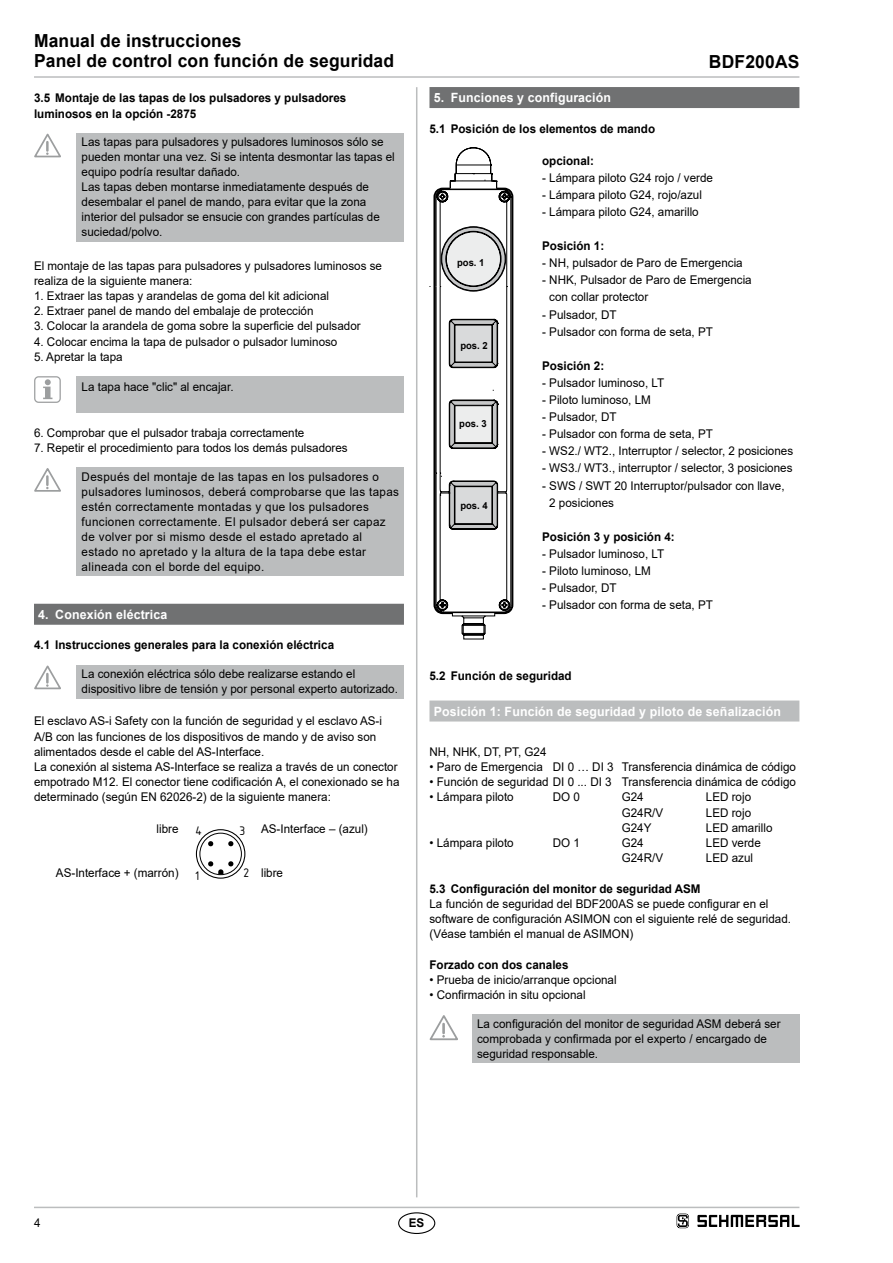
<style>
.page{position:relative;width:893px;height:1263px;background:#fff}
.page>*{position:absolute;margin:0;border:0;box-sizing:border-box;transform-origin:0 0}
.t1{font:19.5px "Isonorm 3098";color:#000}
.t2{font:700 18px/20.2px "Arial";letter-spacing:.01em;color:#000}
.t3{font:700 12.75px "Arial";letter-spacing:.01em;color:#fff}
.t4{font:12px/15px "Arial";color:#000}
.t5{font:12px/15px "Arial";letter-spacing:.03em;color:#000}
.t6{font:700 12px/15.1px "Arial";color:#000}
.t7{font:700 9.75px "Arial";color:#000}
</style>
<div class="page">
<hr style="left:34px;top:1207px;width:765px;height:1px;background:#bbbdbe">
<hr style="left:34px;top:76px;width:765px;height:2px;background:#bbbdbe">
<hr style="left:416px;top:87px;width:1px;height:1110px;background:#bbbdbe">
<div style="left:398px;top:1212px;width:37px;height:22px;border:1px solid #000;border-radius:50%"></div>
<svg style="left:677px;top:1213px;width:12px;height:15px"></svg>
<svg style="left:697px;top:1215px;width:102px;height:12px"></svg>
<div style="left:34px;top:604px;width:370px;height:21px;background:#707172"></div>
<div style="left:77px;top:133px;width:327px;height:109px;background:#bbbdbe"></div>
<svg style="left:34px;top:133px;width:27px;height:25px"></svg>
<div style="left:77px;top:376px;width:327px;height:36px;background:#bbbdbe"></div>
<svg style="left:43px;top:379px;width:9px;height:20px"></svg>
<div style="left:34px;top:376px;width:27px;height:27px;border:1px solid #9c9e9f;border-radius:4px"></div>
<div style="left:77px;top:467px;width:327px;height:109px;background:#bbbdbe"></div>
<svg style="left:34px;top:468px;width:27px;height:24px"></svg>
<div style="left:77px;top:665px;width:327px;height:34px;background:#bbbdbe"></div>
<svg style="left:34px;top:665px;width:27px;height:25px"></svg>
<svg style="left:195px;top:829px;width:51px;height:50px"></svg>
<div style="left:199px;top:833px;width:43px;height:42px;border:1px solid #000;border-radius:50%"></div>
<div style="left:429px;top:87px;width:370px;height:21px;background:#707172"></div>
<div style="left:429px;top:700px;width:370px;height:21px;background:#bbbdbe"></div>
<svg style="left:429px;top:147px;width:84px;height:492px"></svg>
<div style="left:472px;top:1014px;width:327px;height:49px;background:#bbbdbe"></div>
<svg style="left:429px;top:1015px;width:29px;height:26px"></svg>
<h2 class="t2" style="left:34px;top:31px;width:362px">Manual de instrucciones<br>Panel de control con función de seguridad</h2>
<p class="t6" style="left:34px;top:91px;width:314px">3.5 Montaje de las tapas de los pulsadores y pulsadores luminosos en la opción -2875</p>
<p class="t4" style="left:82px;top:134px;width:315px">Las tapas para pulsadores y pulsadores luminosos sólo se pueden montar una vez. Si se intenta desmontar las tapas el equipo podría resultar dañado.<br>Las tapas deben montarse inmediatamente después de desembalar el panel de mando, para evitar que la zona interior del pulsador se ensucie con grandes partículas de suciedad/polvo.</p>
<p class="t4" style="left:34px;top:258px;width:350px">El montaje de las tapas para pulsadores y pulsadores luminosos se realiza de la siguiente manera:</p>
<p class="t4" style="left:34px;top:288px;width:297px">1. Extraer las tapas y arandelas de goma del kit adicional</p>
<p class="t4" style="left:34px;top:303px;width:281px">2. Extraer panel de mando del embalaje de protección</p>
<p class="t4" style="left:34px;top:318px;width:328px">3. Colocar la arandela de goma sobre la superficie del pulsador</p>
<p class="t4" style="left:34px;top:334px;width:305px">4. Colocar encima la tapa de pulsador o pulsador luminoso</p>
<p class="t4" style="left:34px;top:349px;width:90px">5. Apretar la tapa</p>
<p class="t4" style="left:82px;top:379px;width:151px">La tapa hace "clic" al encajar.</p>
<p class="t4" style="left:34px;top:425px;width:272px">6. Comprobar que el pulsador trabaja correctamente</p>
<p class="t4" style="left:34px;top:440px;width:315px">7. Repetir el procedimiento para todos los demás pulsadores</p>
<p class="t5" style="left:82px;top:469px;width:319px">Después del montaje de las tapas en los pulsadores o pulsadores luminosos, deberá comprobarse que las tapas estén correctamente montadas y que los pulsadores funcionen correctamente. El pulsador deberá ser capaz de volver por si mismo desde el estado apretado al estado no apretado y la altura de la tapa debe estar alineada con el borde del equipo.</p>
<p class="t3" style="left:38px;top:606px;width:131px">4. Conexión eléctrica</p>
<p class="t6" style="left:34px;top:638px;width:302px">4.1 Instrucciones generales para la conexión eléctrica</p>
<p class="t4" style="left:82px;top:666px;width:316px">La conexión eléctrica sólo debe realizarse estando el dispositivo libre de tensión y por personal experto autorizado.</p>
<p class="t4" style="left:34px;top:713px;width:367px">El esclavo AS-i Safety con la función de seguridad y el esclavo AS-i A/B con las funciones de los dispositivos de mando y de aviso son alimentados desde el cable del AS-Interface.<br>La conexión al sistema AS-Interface se realiza a través de un conector empotrado M12. El conector tiene codificación A, el conexionado se ha determinado (según EN 62026-2) de la siguiente manera:</p>
<p class="t4" style="left:157px;top:821px;width:23px">libre</p>
<h1 class="t1" style="left:240px;top:816px;width:7px">3</h1>
<h1 class="t1" style="left:196px;top:862px;width:5px">1</h1>
<h1 class="t1" style="left:244px;top:859px;width:7px">2</h1>
<h1 class="t1" style="left:196px;top:817px;width:8px">4</h1>
<p class="t4" style="left:261px;top:821px;width:108px">AS-Interface – (azul)</p>
<p class="t4" style="left:56px;top:866px;width:124px">AS-Interface + (marrón)</p>
<p class="t4" style="left:261px;top:866px;width:23px">libre</p>
<p class="t3" style="left:434px;top:89px;width:179px">5. Funciones y configuración</p>
<p class="t6" style="left:429px;top:121px;width:227px">5.1 Posición de los elementos de mando</p>
<h2 class="t2" style="left:709px;top:52px;width:92px">BDF200AS</h2>
<p class="t7" style="left:457px;top:255px;width:29px">pos. 1</p>
<p class="t7" style="left:460px;top:338px;width:29px">pos. 2</p>
<p class="t7" style="left:459px;top:417px;width:29px">pos. 3</p>
<p class="t7" style="left:460px;top:499px;width:29px">pos. 4</p>
<p class="t6" style="left:542px;top:153px;width:53px">opcional:</p>
<p class="t4" style="left:542px;top:170px;width:172px">- Lámpara piloto G24 rojo / verde</p>
<p class="t4" style="left:542px;top:187px;width:161px">- Lámpara piloto G24, rojo/azul</p>
<p class="t4" style="left:542px;top:204px;width:158px">- Lámpara piloto G24, amarillo</p>
<p class="t6" style="left:542px;top:238px;width:64px">Posición 1:</p>
<p class="t4" style="left:542px;top:255px;width:202px">- NH, pulsador de Paro de Emergencia</p>
<p class="t4" style="left:549px;top:271px;width:204px;line-height:17.1px;text-indent:-7px">- NHK, Pulsador de Paro de Emergencia con collar protector</p>
<p class="t4" style="left:542px;top:307px;width:76px">- Pulsador, DT</p>
<p class="t4" style="left:542px;top:324px;width:172px">- Pulsador con forma de seta, PT</p>
<p class="t6" style="left:542px;top:358px;width:64px">Posición 2:</p>
<p class="t4" style="left:542px;top:375px;width:124px">- Pulsador luminoso, LT</p>
<p class="t4" style="left:542px;top:392px;width:110px">- Piloto luminoso, LM</p>
<p class="t4" style="left:542px;top:409px;width:76px">- Pulsador, DT</p>
<p class="t4" style="left:542px;top:426px;width:172px">- Pulsador con forma de seta, PT</p>
<p class="t4" style="left:542px;top:443px;width:253px">- WS2./ WT2. , Interruptor / selector, 2 posiciones</p>
<p class="t4" style="left:542px;top:461px;width:252px">- WS3./ WT3. , interruptor / selector, 3 posiciones</p>
<p class="t4" style="left:549px;top:477px;width:237px;line-height:17.1px;text-indent:-7px">- SWS / SWT 20 Interruptor/pulsador con llave,<br>2 posiciones</p>
<p class="t6" style="left:542px;top:529px;width:134px">Posición 3 y posición 4:</p>
<p class="t4" style="left:542px;top:546px;width:124px">- Pulsador luminoso, LT</p>
<p class="t4" style="left:542px;top:563px;width:110px">- Piloto luminoso, LM</p>
<p class="t4" style="left:542px;top:580px;width:76px">- Pulsador, DT</p>
<p class="t4" style="left:542px;top:597px;width:172px">- Pulsador con forma de seta, PT</p>
<p class="t6" style="left:429px;top:668px;width:144px">5.2 Función de seguridad</p>
<p class="t3" style="left:434px;top:702px;width:349px">Posición 1: Función de seguridad y piloto de señalización</p>
<p class="t4" style="left:429px;top:744px;width:119px">NH, NHK, DT, PT, G24</p>
<p class="t4" style="left:429px;top:759px;width:368px">• Paro de Emergencia DI 0 … DI 3 Transferencia dinámica de código</p>
<p class="t4" style="left:429px;top:774px;width:368px">• Función de seguridad DI 0 ... DI 3 Transferencia dinámica de código</p>
<p class="t4" style="left:429px;top:790px;width:86px">• Lámpara piloto</p>
<p class="t4" style="left:553px;top:790px;width:29px">DO 0</p>
<p class="t4" style="left:622px;top:790px;width:23px">G24</p>
<p class="t4" style="left:706px;top:790px;width:47px">LED rojo</p>
<p class="t4" style="left:622px;top:805px;width:43px">G24R/V</p>
<p class="t4" style="left:706px;top:805px;width:47px">LED rojo</p>
<p class="t4" style="left:622px;top:820px;width:31px">G24Y</p>
<p class="t4" style="left:706px;top:820px;width:68px">LED amarillo</p>
<p class="t4" style="left:429px;top:835px;width:86px">• Lámpara piloto</p>
<p class="t4" style="left:553px;top:835px;width:29px">DO 1</p>
<p class="t4" style="left:622px;top:835px;width:23px">G24</p>
<p class="t4" style="left:706px;top:835px;width:56px">LED verde</p>
<p class="t4" style="left:622px;top:850px;width:43px">G24R/V</p>
<p class="t4" style="left:706px;top:850px;width:49px">LED azul</p>
<p class="t6" style="left:429px;top:881px;width:273px">5.3 Configuración del monitor de seguridad ASM</p>
<p class="t4" style="left:429px;top:896px;width:361px">La función de seguridad del BDF200AS se puede configurar en el software de configuración ASIMON con el siguiente relé de seguridad. (Véase también el manual de ASIMON)</p>
<p class="t6" style="left:429px;top:957px;width:141px">Forzado con dos canales</p>
<p class="t4" style="left:429px;top:972px;width:189px">• Prueba de inicio/arranque opcional</p>
<p class="t4" style="left:429px;top:987px;width:158px">• Confirmación in situ opcional</p>
<p class="t4" style="left:477px;top:1016px;width:305px">La configuración del monitor de seguridad ASM deberá ser comprobada y confirmada por el experto / encargado de seguridad responsable.</p>
<p class="t4" style="left:34px;top:1215px;width:8px">4</p>
<p class="t6" style="left:409px;top:1215px;width:17px">ES</p>
</div>
